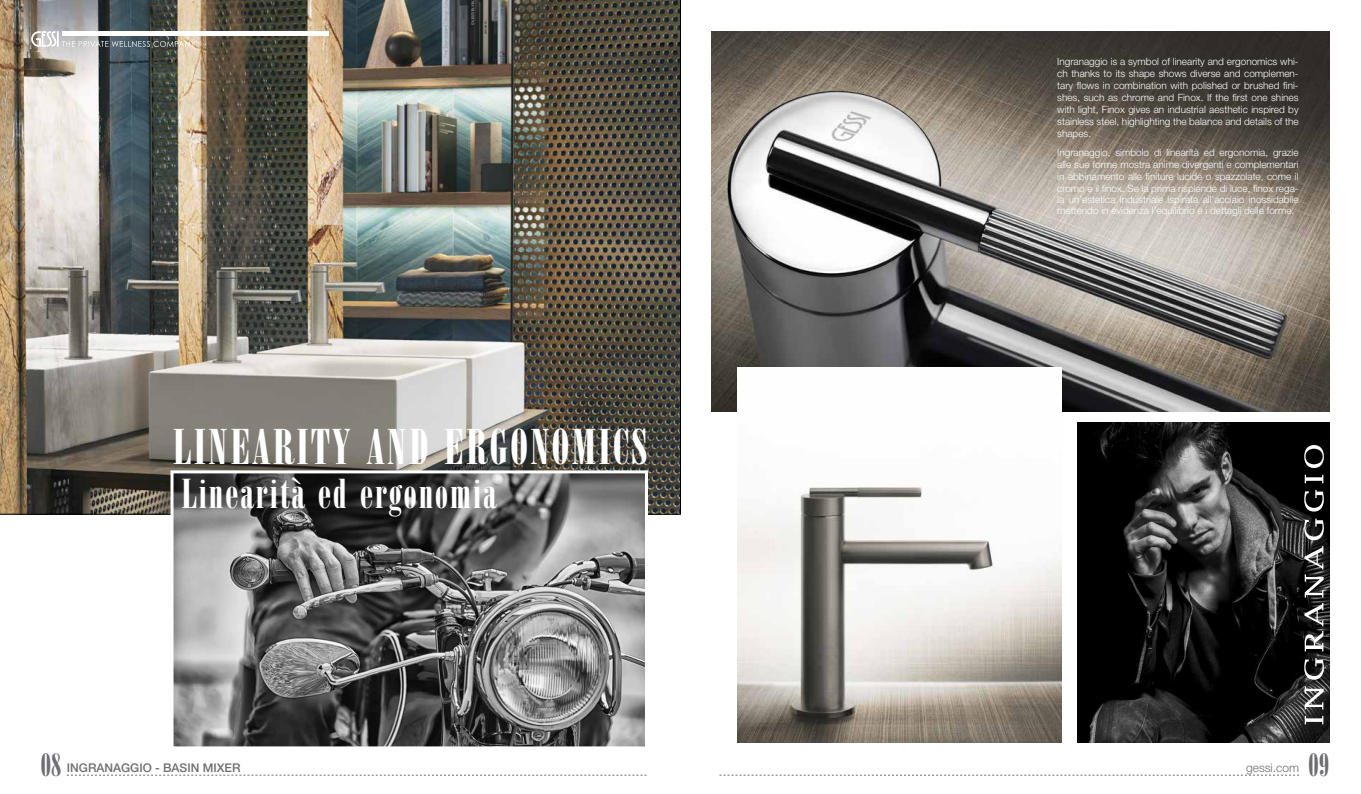
<style>
.page{position:relative;width:1361px;height:794px;background:#fff}
.page>*{position:absolute;margin:0;border:0;box-sizing:border-box;transform-origin:0 0}
.t1{font:46.2px "OPTI Poster Bodoni Compr";letter-spacing:.04em;color:#fff}
.t2{font:38.5px "OPTI Poster Bodoni Compr";letter-spacing:.04em;color:#fff}
.t3{font:30px "OPTI Poster Bodoni Compr";color:#6d6e71}
.t4{font:500 12px "Helvetica Neue LT Std";color:#6d6e71}
.t5{font:300 12px "Helvetica Neue LT Std";color:#6d6e71}
.t6{font:300 10px/12px "Helvetica Neue LT Std";color:#fff;text-align:justify}
</style>
<div class="page">
<svg style="left:719px;top:775px;width:580px;height:1px"></svg>
<svg style="left:67px;top:775px;width:579px;height:1px"></svg>
<img style="left:1077px;top:422px;width:252px;height:321px">
<img style="left:711px;top:31px;width:618px;height:380px">
<img style="left:737px;top:368px;width:324px;height:375px">
<img style="left:0;top:0;width:681px;height:515px">
<img style="left:174px;top:474px;width:470px;height:271px">
<div style="left:170px;top:470px;width:478px;height:279px;border:3px solid #fff"></div>
<svg style="left:1304px;top:445px;width:19px;height:279px"></svg>
<div style="left:62px;top:31px;width:267px;height:5px;background:#fff"></div>
<svg style="left:31px;top:31px;width:164px;height:16px"></svg>
<h1 class="t1" style="left:173px;top:418px;width:477px">LINEARITY AND ERGONOMICS</h1>
<h2 class="t2" style="left:181px;top:469px;width:317px">Linearità ed ergonomia</h2>
<p class="t6" style="left:1057px;top:55px;width:243px">Ingranaggio is a symbol of linearity and ergonomics whi&shy;ch thanks to its shape shows diverse and complemen&shy;tary flows in combination with polished or brushed fini&shy;shes, such as chrome and Finox. If the first one shines with light, Finox gives an industrial aesthetic inspired by stainless steel, highlighting the balance and details of the shapes.</p>
<p class="t6" style="left:1057px;top:146px;width:243px">Ingranaggio, simbolo di linearità ed ergonomia, grazie alle sue forme mostra anime divergenti e complementari in abbinamento alle finiture lucide o spazzolate, come il cromo e il finox. Se la prima risplende di luce, finox rega-</p>
<p class="t6" style="left:1057px;top:193px;width:243px;line-height:11px">la un’estetica industriale ispirata all’acciaio inossidabile mettendo in evidenza l’equilibrio e i dettagli delle forme.</p>
<h3 class="t3" style="left:41px;top:745px;width:22px">08</h3>
<p class="t4" style="left:67px;top:760px;width:175px">INGRANAGGIO - BASIN MIXER</p>
<p class="t5" style="left:1246px;top:760px;width:54px">gessi.com</p>
<h3 class="t3" style="left:1308px;top:745px;width:22px">09</h3>
</div>
